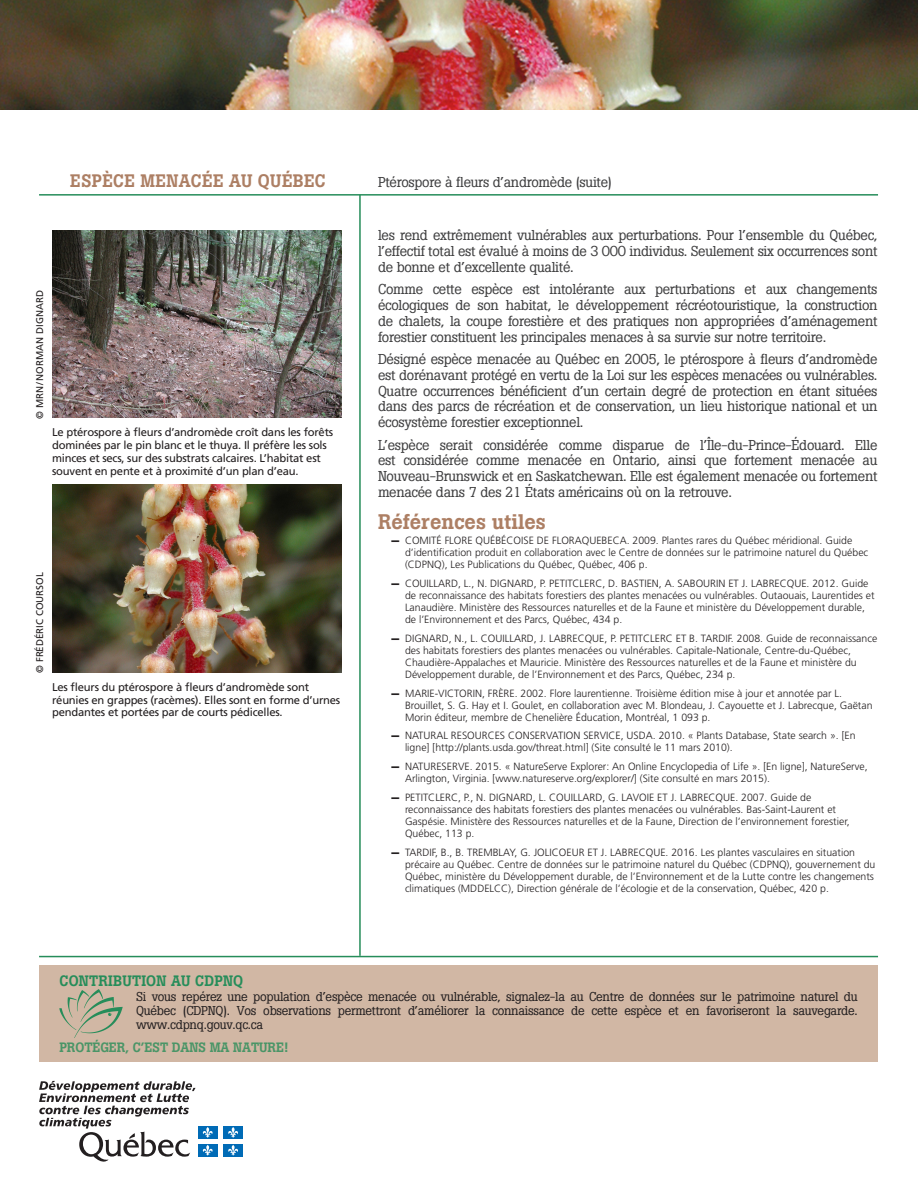
<style>
.page{position:relative;width:918px;height:1188px;background:#fff}
.page>*{position:absolute;margin:0;border:0;box-sizing:border-box;transform-origin:0 0}
.t1{font:500 21px "Boton";color:#ad7f64}
.t2{font:500 18px "Boton";letter-spacing:.015em;color:#ad7f64}
.t3{font:500 15px "Boton";letter-spacing:.015em;color:#268d5a}
.t4{font:14.25px/15.8px "Boton";letter-spacing:-.02em;color:#3e3e3f;text-align:justify}
.t5{font:500 13.5px "Boton";letter-spacing:-.005em;color:#4a9567}
.P_retrait{font:12.75px/14.2px "Boton";letter-spacing:-.02em;color:#231f20;text-align:justify}
.Légende{font:11.25px/12.8px "Frutiger";letter-spacing:-.02em;color:#231f20}
.t6{font:300 10.5px/12px "Frutiger";color:#231f20}
.Crédits_photo{font:9.75px "Frutiger";color:#231f20}
.s1{font-family:"Helvetica Neue";font-weight:900}
</style>
<div class="page">
<hr style="left:359px;top:195px;width:2px;height:761px;background:#268d5a">
<hr style="left:39px;top:194px;width:839px;height:2px;background:#268d5a">
<hr style="left:39px;top:956px;width:839px;height:1px;background:#268d5a">
<svg style="left:39px;top:1081px;width:157px;height:81px"></svg>
<div style="left:198px;top:1126px;width:20px;height:12px;background:#006bb6"></div>
<svg style="left:202px;top:1127px;width:11px;height:11px"></svg>
<div style="left:223px;top:1126px;width:20px;height:12px;background:#006bb6"></div>
<svg style="left:228px;top:1127px;width:10px;height:11px"></svg>
<div style="left:198px;top:1144px;width:20px;height:12px;background:#006bb6"></div>
<svg style="left:202px;top:1145px;width:11px;height:11px"></svg>
<div style="left:223px;top:1144px;width:20px;height:12px;background:#006bb6"></div>
<svg style="left:228px;top:1145px;width:10px;height:11px"></svg>
<div style="left:39px;top:966px;width:839px;height:96px;background:#d1b7a4"></div>
<svg style="left:59px;top:989px;width:64px;height:49px"></svg>
<img style="left:53px;top:230px;width:288px;height:188px">
<img style="left:53px;top:485px;width:288px;height:187px">
<img style="left:0;top:0;width:918px;height:109px">
<h2 class="t2" style="left:70px;top:170px;width:257px">ESPÈCE MENACÉE AU QUÉBEC</h2>
<p class="Crédits_photo" style="left:34px;top:418px;width:130px;rotate:-90deg">© MRN/NORMAN DIGNARD</p>
<p class="Légende" style="left:52px;top:426px;width:283px">Le ptérospore à fleurs d’andromède croît dans les forêts dominées par le pin blanc et le thuya. Il préfère les sols minces et secs, sur des substrats calcaires. L’habitat est souvent en pente et à proximité d’un plan d’eau.</p>
<p class="Crédits_photo" style="left:34px;top:673px;width:102px;rotate:-90deg">© FRÉDÉRIC COURSOL</p>
<p class="Légende" style="left:52px;top:680px;width:290px">Les fleurs du ptérospore à fleurs d’andromède sont réunies en grappes (racèmes). Elles sont en forme d’urnes pendantes et portées par de courts pédicelles.</p>
<p class="t4" style="left:378px;top:174px;width:236px">Ptérospore à fleurs d’andromède (suite)</p>
<p class="t4" style="left:378px;top:227px;width:501px">les rend extrêmement vulnérables aux perturbations. Pour l’ensemble du Québec, l’effectif total est évalué à moins de 3 000 individus. Seulement six occurrences sont de bonne et d’excellente qualité.</p>
<p class="t4" style="left:378px;top:281px;width:501px">Comme cette espèce est intolérante aux perturbations et aux changements écologiques de son habitat, le développement récréotouristique, la construction de chalets, la coupe forestière et des pratiques non appropriées d’aménagement forestier constituent les principales menaces à sa survie sur notre territoire.</p>
<p class="t4" style="left:378px;top:351px;width:501px">Désigné espèce menacée au Québec en 2005, le ptérospore à fleurs d’andromède est dorénavant protégé en vertu de la Loi sur les espèces menacées ou vulnérables.<br>Quatre occurrences bénéficient d’un certain degré de protection en étant situées dans des parcs de récréation et de conservation, un lieu historique national et un écosystème forestier exceptionnel.</p>
<p class="t4" style="left:378px;top:437px;width:501px">L’espèce serait considérée comme disparue de l’Île‑du‑Prince‑Édouard. Elle est considérée comme menacée en Ontario, ainsi que fortement menacée au Nouveau‑Brunswick et en Saskatchewan. Elle est également menacée ou fortement menacée dans 7 des 21 États américains où on la retrouve.</p>
<h2 class="t1" style="left:378px;top:509px;width:170px">Références utiles</h2>
<p class="t6" style="left:405px;top:535px;width:465px;text-indent:-15px"><span class="s1">—</span> COMITÉ FLORE QUÉBÉCOISE DE FLORAQUEBECA. 2009. Plantes rares du Québec méridional. Guide d’identification produit en collaboration avec le Centre de données sur le patrimoine naturel du Québec (CDPNQ), Les Publications du Québec, Québec, 406 p.</p>
<p class="t6" style="left:405px;top:577px;width:471px;text-indent:-15px"><span class="s1">—</span> COUILLARD, L., N. DIGNARD, P. PETITCLERC, D. BASTIEN, A. SABOURIN ET J. LABRECQUE. 2012. Guide de reconnaissance des habitats forestiers des plantes menacées ou vulnérables. Outaouais, Laurentides et Lanaudière. Ministère des Ressources naturelles et de la Faune et ministère du Développement durable, de l’Environnement et des Parcs, Québec, 434 p.</p>
<p class="t6" style="left:405px;top:632px;width:474px;text-indent:-15px"><span class="s1">—</span> DIGNARD, N., L. COUILLARD, J. LABRECQUE, P. PETITCLERC ET B. TARDIF. 2008. Guide de reconnaissance des habitats forestiers des plantes menacées ou vulnérables. Capitale‑Nationale, Centre‑du‑Québec, Chaudière‑Appalaches et Mauricie. Ministère des Ressources naturelles et de la Faune et ministère du Développement durable, de l’Environnement et des Parcs, Québec, 234 p.</p>
<p class="t6" style="left:405px;top:687px;width:469px;text-indent:-15px"><span class="s1">—</span> MARIE‑VICTORIN, FRÈRE. 2002. Flore laurentienne. Troisième édition mise à jour et annotée par L.<br>Brouillet, S. G. Hay et I. Goulet, en collaboration avec M. Blondeau, J. Cayouette et J. Labrecque, Gaëtan<br>Morin éditeur, membre de Chenelière Éducation, Montréal, 1 093 p.</p>
<p class="t6" style="left:405px;top:730px;width:452px;text-indent:-15px"><span class="s1">—</span> NATURAL RESOURCES CONSERVATION SERVICE, USDA. 2010. « Plants Database, State search ». [En ligne] [http://plants.usda.gov/threat.html] (Site consulté le 11 mars 2010).</p>
<p class="t6" style="left:405px;top:760px;width:464px;text-indent:-15px"><span class="s1">—</span> NATURESERVE. 2015. « NatureServe Explorer: An Online Encyclopedia of Life ». [En ligne], NatureServe,<br>Arlington, Virginia. [www.natureserve.org/explorer/] (Site consulté en mars 2015).</p>
<p class="t6" style="left:405px;top:791px;width:446px;text-indent:-15px"><span class="s1">—</span> PETITCLERC, P., N. DIGNARD, L. COUILLARD, G. LAVOIE ET J. LABRECQUE. 2007. Guide de reconnaissance des habitats forestiers des plantes menacées ou vulnérables. Bas‑Saint‑Laurent et Gaspésie. Ministère des Ressources naturelles et de la Faune, Direction de l’environnement forestier, Québec, 113 p.</p>
<p class="t6" style="left:405px;top:846px;width:472px;text-indent:-15px"><span class="s1">—</span> TARDIF, B., B. TREMBLAY, G. JOLICOEUR ET J. LABRECQUE. 2016. Les plantes vasculaires en situation précaire au Québec. Centre de données sur le patrimoine naturel du Québec (CDPNQ), gouvernement du Québec, ministère du Développement durable, de l’Environnement et de la Lutte contre les changements climatiques (MDDELCC), Direction générale de l’écologie et de la conservation, Québec, 420 p.</p>
<h3 class="t3" style="left:59px;top:972px;width:185px">CONTRIBUTION AU CDPNQ</h3>
<p class="P_retrait" style="left:136px;top:989px;width:723px">Si vous repérez une population d’espèce menacée ou vulnérable, signalez‑la au Centre de données sur le patrimoine naturel du Québec (CDPNQ). Vos observations permettront d’améliorer la connaissance de cette espèce et en favoriseront la sauvegarde. www.cdpnq.gouv.qc.ca</p>
<p class="t5" style="left:59px;top:1039px;width:230px">PROTÉGER, C’EST DANS MA NATURE!</p>
</div>
